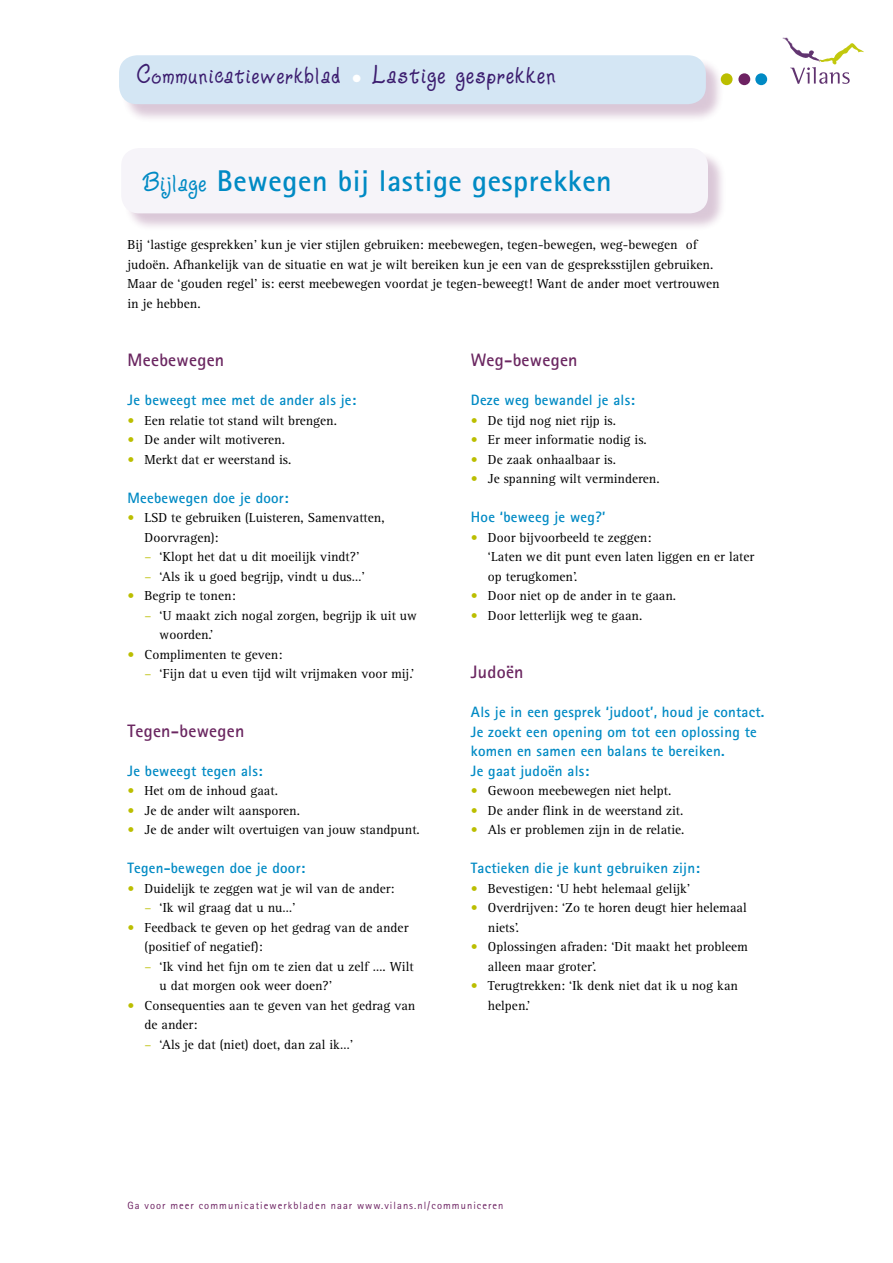
<style>
.page{position:relative;width:893px;height:1263px;background:#fff}
.page>*{position:absolute;margin:0;border:0;box-sizing:border-box;transform-origin:0 0}
.t1{font:700 30px "Rotis Sans Serif";letter-spacing:.02em;color:#008ac4}
.t2{font:28.5px "Ziggy Zoe";letter-spacing:.06em;color:#3c1d6f}
.t3{font:700 18px "Rotis Sans Serif";letter-spacing:.015em;color:#6b2761}
.t4{font:700 15px/19.5px "Rotis Sans Serif";letter-spacing:.015em;color:#008ac4}
.t5{font:13.5px/19.5px "Rotis Serif";color:#000}
.t6{font:10.5px "Rotis Sans Serif";letter-spacing:.1em;color:#6d2262}
.s1{font-size:30px}
.s2{font-family:"Ziggy Zoe";font-weight:400}
.s3{color:#bbbe00}
</style>
<div class="page">
<svg style="left:783px;top:38px;width:81px;height:46px"></svg>
<div style="left:121px;top:58px;width:603px;height:65px;background:#6d2262;opacity:.25"></div>
<div style="left:119px;top:55px;width:587px;height:49px;background:#d4e6f4;border-radius:18px"></div>
<div style="left:721px;top:73px;width:12px;height:12px;background:#bbbe00;border-radius:50%"></div>
<div style="left:738px;top:73px;width:12px;height:12px;background:#6d2262;border-radius:50%"></div>
<div style="left:755px;top:73px;width:12px;height:12px;background:#008ac4;border-radius:50%"></div>
<div style="left:123px;top:150px;width:603px;height:82px;background:#6d2262;opacity:.25"></div>
<div style="left:121px;top:148px;width:587px;height:65px;background:#f6f4f9;border-radius:18px"></div>
<h2 class="t2" style="left:137px;top:62px;width:420px">Communicatiewerkblad <sub>•</sub> <span class="s1">Lastige gesprekken</span></h2>
<h1 class="t1" style="left:142px;top:161px;width:471px"><span class="s2">Bijlage</span> Bewegen bij lastige gesprekken</h1>
<p class="t5" style="left:128px;top:235px;width:594px">Bij ‘lastige gesprekken’ kun je vier stijlen gebruiken: meebewegen, tegen-bewegen, weg-bewegen of judoën. Afhankelijk van de situatie en wat je wilt bereiken kun je een van de gespreksstijlen gebruiken.<br>Maar de ‘gouden regel’ is: eerst meebewegen voordat je tegen-beweegt! Want de ander moet vertrouwen in je hebben.</p>
<h3 class="t3" style="left:128px;top:349px;width:98px">Meebewegen</h3>
<p class="t4" style="left:128px;top:390px;width:230px">Je beweegt mee met de ander als je:</p>
<p class="t5" style="left:128px;top:411px;width:211px"><span class="s3">•</span> Een relatie tot stand wilt brengen.</p>
<p class="t5" style="left:128px;top:430px;width:159px"><span class="s3">•</span> De ander wilt motiveren.</p>
<p class="t5" style="left:128px;top:450px;width:165px"><span class="s3">•</span> Merkt dat er weerstand is.</p>
<p class="t4" style="left:128px;top:487px;width:162px">Meebewegen doe je door:</p>
<p class="t5" style="left:145px;top:508px;width:242px;text-indent:-17px"><span class="s3">•</span> LSD te gebruiken (Luisteren, Samenvatten,<br>Doorvragen):</p>
<p class="t5" style="left:145px;top:547px;width:216px"><span class="s3">–</span> ‘Klopt het dat u dit moeilijk vindt?’</p>
<p class="t5" style="left:145px;top:567px;width:222px"><span class="s3">–</span> ‘Als ik u goed begrijp, vindt u dus…’</p>
<p class="t5" style="left:128px;top:586px;width:110px"><span class="s3">•</span> Begrip te tonen:</p>
<p class="t5" style="left:160px;top:606px;width:259px;text-indent:-15px"><span class="s3">–</span> ‘U maakt zich nogal zorgen, begrijp ik uit uw woorden.’</p>
<p class="t5" style="left:128px;top:645px;width:156px"><span class="s3">•</span> Complimenten te geven:</p>
<p class="t5" style="left:145px;top:664px;width:271px"><span class="s3">–</span> ‘Fijn dat u even tijd wilt vrijmaken voor mij.’</p>
<h3 class="t3" style="left:128px;top:719px;width:118px">Tegen-bewegen</h3>
<p class="t4" style="left:128px;top:760px;width:136px">Je beweegt tegen als:</p>
<p class="t5" style="left:128px;top:781px;width:152px"><span class="s3">•</span> Het om de inhoud gaat.</p>
<p class="t5" style="left:128px;top:801px;width:174px"><span class="s3">•</span> Je de ander wilt aansporen.</p>
<p class="t5" style="left:128px;top:820px;width:294px"><span class="s3">•</span> Je de ander wilt overtuigen van jouw standpunt.</p>
<p class="t4" style="left:128px;top:858px;width:179px">Tegen-bewegen doe je door:</p>
<p class="t5" style="left:128px;top:879px;width:269px"><span class="s3">•</span> Duidelijk te zeggen wat je wil van de ander:</p>
<p class="t5" style="left:145px;top:898px;width:152px"><span class="s3">–</span> ‘Ik wil graag dat u nu…’</p>
<p class="t5" style="left:145px;top:918px;width:265px;text-indent:-17px"><span class="s3">•</span> Feedback te geven op het gedrag van de ander (positief of negatief):</p>
<p class="t5" style="left:160px;top:957px;width:256px;text-indent:-15px"><span class="s3">–</span> ‘Ik vind het fijn om te zien dat u zelf …. Wilt u dat morgen ook weer doen?’</p>
<p class="t5" style="left:145px;top:996px;width:272px;text-indent:-17px"><span class="s3">•</span> Consequenties aan te geven van het gedrag van de ander:</p>
<p class="t5" style="left:145px;top:1035px;width:210px"><span class="s3">–</span> ‘Als je dat (niet) doet, dan zal ik…’</p>
<h3 class="t3" style="left:471px;top:349px;width:108px">Weg-bewegen</h3>
<p class="t4" style="left:471px;top:390px;width:165px">Deze weg bewandel je als:</p>
<p class="t5" style="left:471px;top:411px;width:147px"><span class="s3">•</span> De tijd nog niet rijp is.</p>
<p class="t5" style="left:471px;top:430px;width:177px"><span class="s3">•</span> Er meer informatie nodig is.</p>
<p class="t5" style="left:471px;top:450px;width:147px"><span class="s3">•</span> De zaak onhaalbaar is.</p>
<p class="t5" style="left:471px;top:469px;width:190px"><span class="s3">•</span> Je spanning wilt verminderen.</p>
<p class="t4" style="left:471px;top:507px;width:136px">Hoe ‘beweeg je weg?’</p>
<p class="t5" style="left:488px;top:528px;width:268px;text-indent:-17px"><span class="s3">•</span> Door bijvoorbeeld te zeggen:<br>‘Laten we dit punt even laten liggen en er later op terugkomen’.</p>
<p class="t5" style="left:471px;top:586px;width:207px"><span class="s3">•</span> Door niet op de ander in te gaan.</p>
<p class="t5" style="left:471px;top:606px;width:173px"><span class="s3">•</span> Door letterlijk weg te gaan.</p>
<h3 class="t3" style="left:471px;top:661px;width:54px">Judoën</h3>
<p class="t4" style="left:471px;top:702px;width:295px">Als je in een gesprek ‘judoot’, houd je contact.<br>Je zoekt een opening om tot een oplossing te komen en samen een balans te bereiken.<br>Je gaat judoën als:</p>
<p class="t5" style="left:471px;top:781px;width:202px"><span class="s3">•</span> Gewoon meebewegen niet helpt.</p>
<p class="t5" style="left:471px;top:801px;width:214px"><span class="s3">•</span> De ander flink in de weerstand zit.</p>
<p class="t5" style="left:471px;top:820px;width:215px"><span class="s3">•</span> Als er problemen zijn in de relatie.</p>
<p class="t4" style="left:471px;top:858px;width:230px">Tactieken die je kunt gebruiken zijn:</p>
<p class="t5" style="left:471px;top:879px;width:221px"><span class="s3">•</span> Bevestigen: ‘U hebt helemaal gelijk’</p>
<p class="t5" style="left:488px;top:898px;width:260px;text-indent:-17px"><span class="s3">•</span> Overdrijven: ‘Zo te horen deugt hier helemaal niets’.</p>
<p class="t5" style="left:488px;top:937px;width:262px;text-indent:-17px"><span class="s3">•</span> Oplossingen afraden: ‘Dit maakt het probleem alleen maar groter’.</p>
<p class="t5" style="left:488px;top:976px;width:252px;text-indent:-17px"><span class="s3">•</span> Terugtrekken: ‘Ik denk niet dat ik u nog kan helpen.’</p>
<p class="t6" style="left:128px;top:1199px;width:377px">Ga voor meer communicatiewerkbladen naar www.vilans.nl/communiceren</p>
</div>
